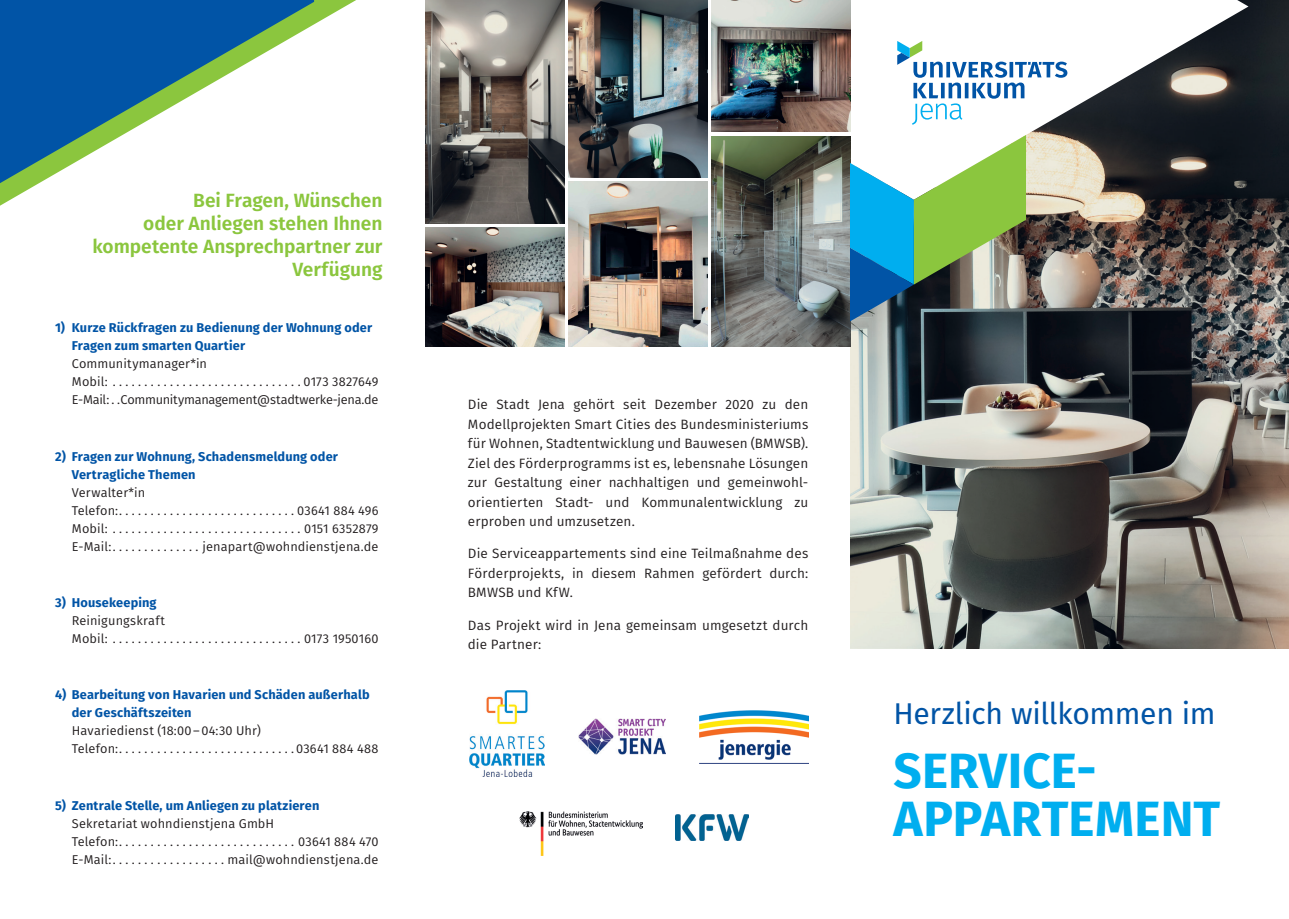
<style>
.page{position:relative;width:1289px;height:919px;background:#fff}
.page>*{position:absolute;margin:0;border:0;box-sizing:border-box;transform-origin:0 0}
.t1{font:700 49.5px/47.4px "Fira Sans";letter-spacing:.005em;color:#00aeef}
.t2{font:30px "Fira Sans";letter-spacing:-.01em;color:#0154a6}
.t3{font:600 19.2px/23px "Fira Sans";color:#8bc63e;text-align:right}
.t4{font:13.5px/19.5px "Fira Sans";letter-spacing:.005em;color:#231f20;text-align:justify}
.t5{font:12.75px/18px "Fira Sans";letter-spacing:.01em;color:#231f20}
.t6{font:700 12.75px/18px "Fira Sans";letter-spacing:.01em;color:#0154a6}
</style>
<div class="page">
<img style="left:850px;top:0;width:438px;height:648px">
<svg style="left:0;top:0;width:356px;height:206px"></svg>
<svg style="left:0;top:0;width:314px;height:183px;fill:#0154a6"></svg>
<svg style="left:579px;top:0;width:669px;height:200px"></svg>
<svg style="left:897px;top:41px;width:170px;height:84px"></svg>
<img style="left:470px;top:690px;width:74px;height:86px">
<img style="left:699px;top:710px;width:109px;height:53px">
<img style="left:578px;top:718px;width:87px;height:36px">
<img style="left:568px;top:182px;width:139px;height:165px">
<img style="left:425px;top:227px;width:139px;height:120px">
<img style="left:425px;top:0;width:139px;height:223px">
<img style="left:711px;top:0;width:139px;height:132px">
<img style="left:568px;top:0;width:139px;height:178px">
<img style="left:711px;top:136px;width:139px;height:211px">
<svg style="left:850px;top:135px;width:175px;height:214px"></svg>
<img style="left:519px;top:811px;width:123px;height:44px">
<img style="left:675px;top:814px;width:73px;height:26px">
<h3 class="t3" style="left:93px;top:188px;width:291px">Bei Fragen, Wünschen<br>oder Anliegen stehen Ihnen kompetente Ansprechpartner zur<br>Verfügung</h3>
<p class="t6" style="left:72px;top:318px;width:302px;text-indent:-16px">1) Kurze Rückfragen zu Bedienung der Wohnung oder<br>Fragen zum smarten Quartier</p>
<p class="t5" style="left:72px;top:354px;width:308px">Communitymanager*in<br>Mobil: . . . . . . . . . . . . . . . . . . . . . . . . . . . . . . 0173 3827649<br>E-Mail: . .Communitymanagement@stadtwerke-jena.de</p>
<p class="t6" style="left:72px;top:446px;width:268px;text-indent:-16px">2) Fragen zur Wohnung, Schadensmeldung oder<br>Vertragliche Themen</p>
<p class="t5" style="left:72px;top:483px;width:308px">Verwalter*in<br>Telefon: . . . . . . . . . . . . . . . . . . . . . . . . . . . . 03641 884 496<br>Mobil: . . . . . . . . . . . . . . . . . . . . . . . . . . . . . . 0151 6352879<br>E-Mail: . . . . . . . . . . . . . . jenapart@wohndienstjena.de</p>
<p class="t6" style="left:55px;top:592px;width:103px">3) Housekeeping</p>
<p class="t5" style="left:72px;top:611px;width:308px">Reinigungskraft<br>Mobil: . . . . . . . . . . . . . . . . . . . . . . . . . . . . . . 0173 1950160</p>
<p class="t6" style="left:72px;top:685px;width:299px;text-indent:-16px">4) Bearbeitung von Havarien und Schäden außerhalb der Geschäftszeiten</p>
<p class="t5" style="left:72px;top:721px;width:308px">Havariedienst (18:00 – 04:30 Uhr)<br>Telefon: . . . . . . . . . . . . . . . . . . . . . . . . . . . . 03641 884 488</p>
<p class="t6" style="left:55px;top:795px;width:266px">5) Zentrale Stelle, um Anliegen zu platzieren</p>
<p class="t5" style="left:72px;top:813px;width:308px">Sekretariat wohndienstjena GmbH<br>Telefon: . . . . . . . . . . . . . . . . . . . . . . . . . . . . 03641 884 470<br>E-Mail: . . . . . . . . . . . . . . . . . . mail@wohndienstjena.de</p>
<p class="t4" style="left:468px;top:394px;width:342px">Die Stadt Jena gehört seit Dezember 2020 zu den Modellprojekten Smart Cities des Bundesministeriums für Wohnen, Stadtentwicklung und Bauwesen (BMWSB).<br>Ziel des Förderprogramms ist es, lebensnahe Lösungen zur Gestaltung einer nachhaltigen und gemeinwohl&shy;orientierten Stadt- und Kommunalentwicklung zu erproben und umzusetzen.</p>
<p class="t4" style="left:468px;top:543px;width:342px">Die Serviceappartements sind eine Teilmaßnahme des Förderprojekts, in diesem Rahmen gefördert durch:<br>BMWSB und KfW.</p>
<p class="t4" style="left:468px;top:615px;width:342px">Das Projekt wird in Jena gemeinsam umgesetzt durch die Partner:</p>
<h2 class="t2" style="left:893px;top:692px;width:323px">Herzlich willkommen im</h2>
<h1 class="t1" style="left:893px;top:743px;width:328px">SERVICE-<br>APPARTEMENT</h1>
</div>
